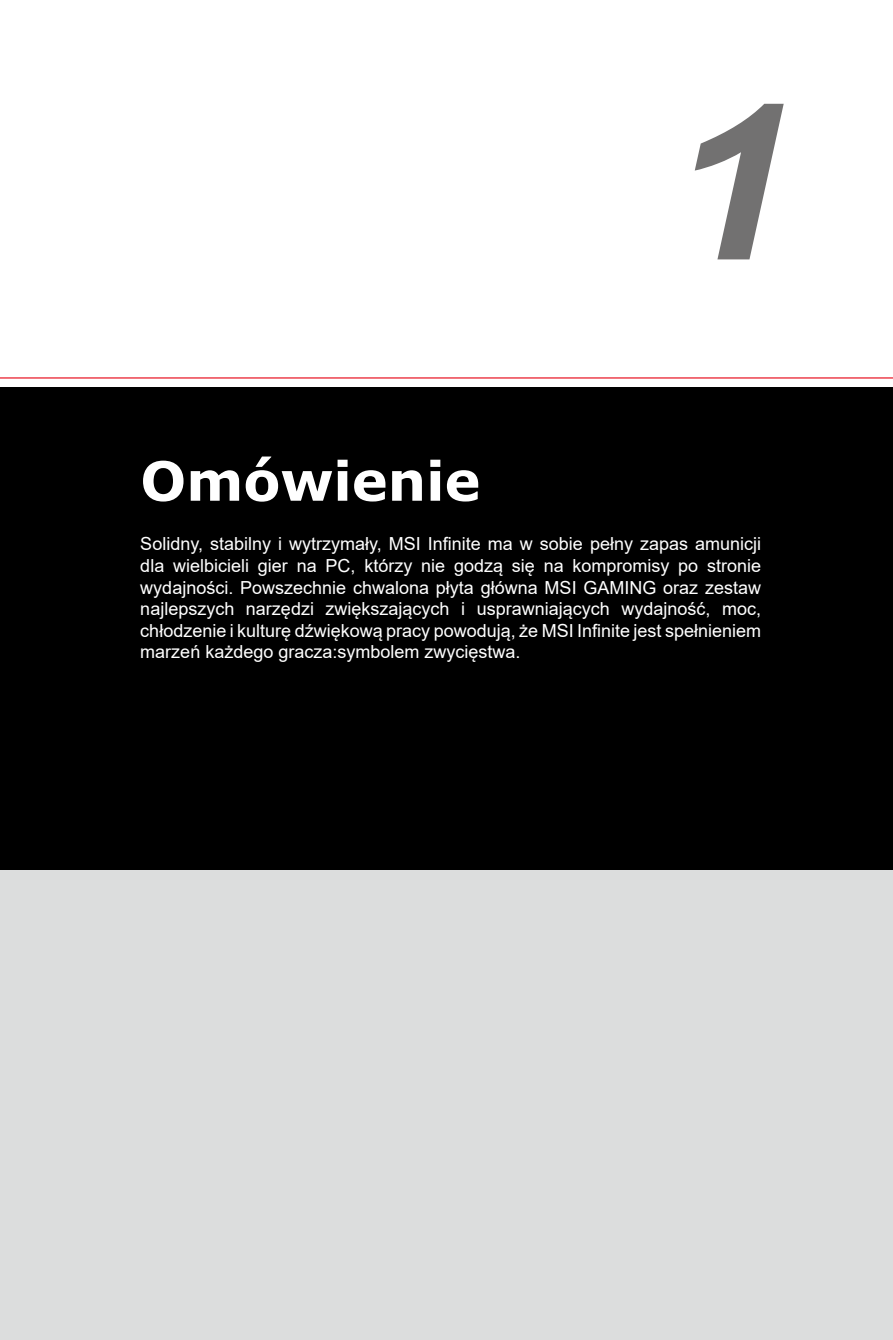
<style>
.page{position:relative;width:893px;height:1340px;background:#fff}
.page>*{position:absolute;margin:0;border:0;box-sizing:border-box;transform-origin:0 0}
.chapter_number{font:italic 700 216px "Arial";color:#727171;scale:1.05 1}
.Chapter_text_-_24pt{font:700 54px "Verdana";color:#fff}
.Body_text_-_8pt{font:18px/21.6px "Arial";color:#fff;text-align:justify}
</style>
<div class="page">
<div style="left:0;top:845px;width:893px;height:494px;background:#dcdddd"></div>
<div style="left:0;top:387px;width:893px;height:482px;background:#000"></div>
<hr style="left:0;top:377px;width:893px;height:1px;background:#e60012">
<p class="chapter_number" style="left:668px;top:39px;width:122px">1</p>
<p class="Chapter_text_-_24pt" style="left:140px;top:443px;width:342px">Omówienie</p>
<p class="Body_text_-_8pt" style="left:140px;top:533px;width:622px">Solidny, stabilny i wytrzymały, MSI Infinite ma w sobie pełny zapas amunicji dla wielbicieli gier na PC, którzy nie godzą się na kompromisy po stronie wydajności. Powszechnie chwalona płyta główna MSI GAMING oraz zestaw najlepszych narzędzi zwiększających i usprawniających wydajność, moc, chłodzenie i kulturę dźwiękową pracy powodują, że MSI Infinite jest spełnieniem marzeń każdego gracza:symbolem zwycięstwa.</p>
</div>
